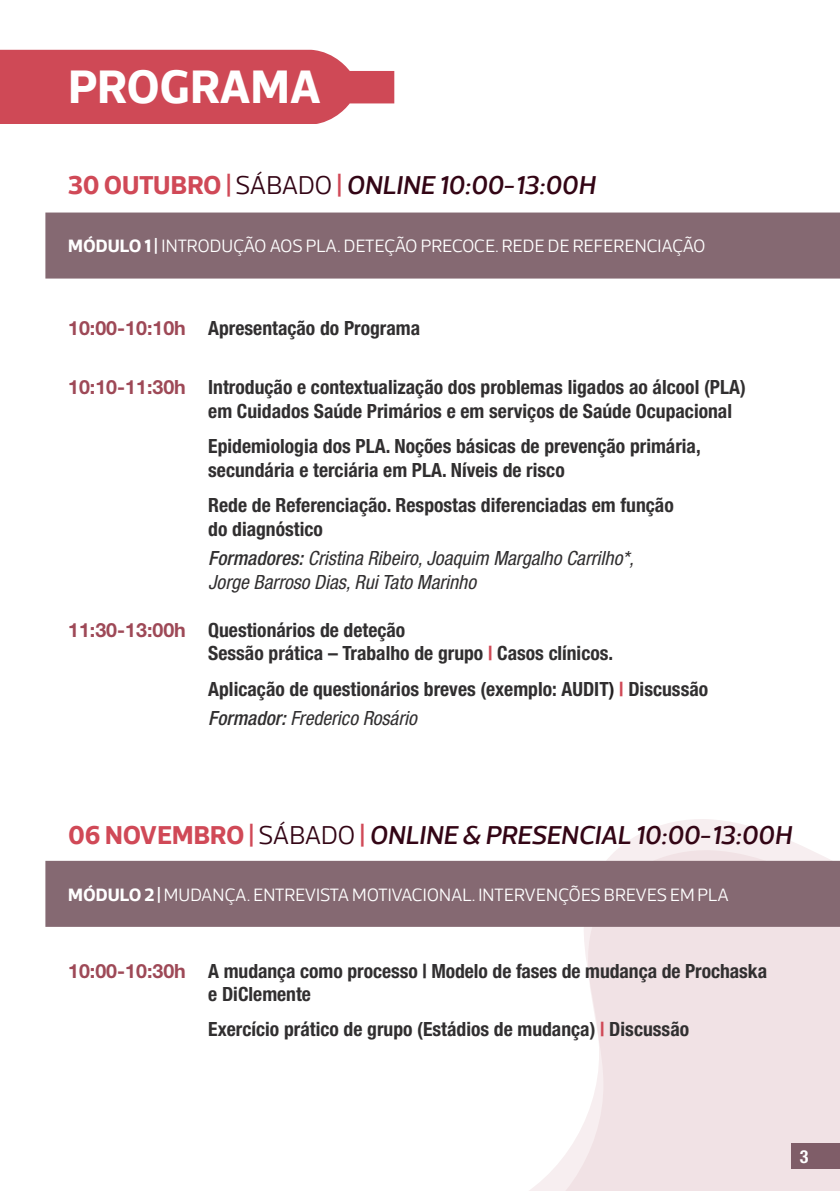
<style>
.page{position:relative;width:840px;height:1191px;background:#fff}
.page>*{position:absolute;margin:0;border:0;box-sizing:border-box;transform-origin:0 0}
.Título_do_trabalho{font:700 47.2px "Acto CTT";letter-spacing:-.005em;color:#fff}
.Título_do_trabalho-2{font:italic 500 26px "Acto CTT";color:#330515}
.t1{font:700 condensed 19.6px/24px "Helvetica Neue LT Std";color:#312f30}
.t2{font:italic condensed 19.6px/23.6px "Helvetica Neue LT Std";color:#312f30}
.Título_do_trabalho-3{font:300 18px "Acto CTT";letter-spacing:-.005em;color:#fff}
.t3{font:700 condensed 18px "Helvetica Neue LT Std";color:#fff}
.s1{font-weight:700;font-style:normal;color:#d04957}
.s2{font-weight:300;font-style:normal}
.s3{font-weight:700}
.s4{font-stretch:normal;color:#9e4957}
.s5{font-weight:500}
.s6{color:#d04957}
.s7{color:#231f20}
</style>
<div class="page">
<svg style="left:490px;top:819px;width:320px;height:42px"></svg>
<svg style="left:495px;top:850px;width:344px;height:341px;fill:#f1e2e5"></svg>
<div style="left:790px;top:1143px;width:49px;height:25px;background:#7f5d68"></div>
<svg style="left:0;top:50px;width:394px;height:73px;background:#d25763"></svg>
<div style="left:45px;top:212px;width:794px;height:66px;background:#856972"></div>
<div style="left:45px;top:861px;width:794px;height:66px;background:#856972"></div>
<p class="Título_do_trabalho" style="left:68px;top:58px;width:254px">PROGRAMA</p>
<p class="Título_do_trabalho-2" style="left:68px;top:170px;width:528px"><span class="s1">30 OUTUBRO |</span> <span class="s2">SÁBADO</span> <span class="s1">|</span> ONLINE 10:00-13:00H</p>
<p class="Título_do_trabalho-3" style="left:68px;top:236px;width:638px"><span class="s3">MÓDULO 1 |</span> INTRODUÇÃO AOS PLA. DETEÇÃO PRECOCE. REDE DE REFERENCIAÇÃO</p>
<p class="t1" style="left:68px;top:315px;width:353px"><span class="s4">10:00-10:10h</span> Apresentação do Programa</p>
<p class="t1" style="left:208px;top:375px;width:539px;text-indent:-140px"><span class="s4">10:10-11:30h</span> Introdução e contextualização dos problemas ligados ao álcool (PLA) em Cuidados Saúde Primários e em serviços de Saúde Ocupacional</p>
<p class="t1" style="left:208px;top:434px;width:493px">Epidemiologia dos PLA. Noções básicas de prevenção primária, secundária e terciária em PLA. Níveis de risco</p>
<p class="t1" style="left:208px;top:493px;width:466px">Rede de Referenciação. Respostas diferenciadas em função do diagnóstico</p>
<p class="t2" style="left:208px;top:547px;width:427px"><span class="s5">Formadores:</span> Cristina Ribeiro, Joaquim Margalho Carrilho*,<br>Jorge Barroso Dias, Rui Tato Marinho</p>
<p class="t1" style="left:68px;top:617px;width:338px"><span class="s4">11:30-13:00h</span> Questionários de deteção</p>
<p class="t1" style="left:208px;top:641px;width:406px">Sessão prática – Trabalho de grupo <span class="s6">|</span> Casos clínicos.</p>
<p class="t1" style="left:208px;top:676px;width:501px">Aplicação de questionários breves (exemplo: AUDIT<span class="s7">)</span> <span class="s6">|</span> Discussão</p>
<p class="t2" style="left:208px;top:707px;width:210px"><span class="s5">Formador:</span> Frederico Rosário</p>
<p class="Título_do_trabalho-2" style="left:68px;top:820px;width:724px"><span class="s1">06 NOVEMBRO |</span> <span class="s2">SÁBADO</span> <span class="s1">|</span> ONLINE &amp; PRESENCIAL 10:00-13:00H</p>
<p class="Título_do_trabalho-3" style="left:68px;top:884px;width:661px"><span class="s3">MÓDULO 2 |</span> MUDANÇA. ENTREVISTA MOTIVACIONAL. INTERVENÇÕES BREVES EM PLA</p>
<p class="t1" style="left:208px;top:959px;width:560px;text-indent:-140px"><span class="s4">10:00-10:30h</span> A mudança como processo | Modelo de fases de mudança de Prochaska e DiClemente</p>
<p class="t1" style="left:208px;top:1017px;width:482px">Exercício prático de grupo (Estádios de mudança) <span class="s6">|</span> Discussão</p>
<p class="t3" style="left:799px;top:1145px;width:10px">3</p>
</div>
